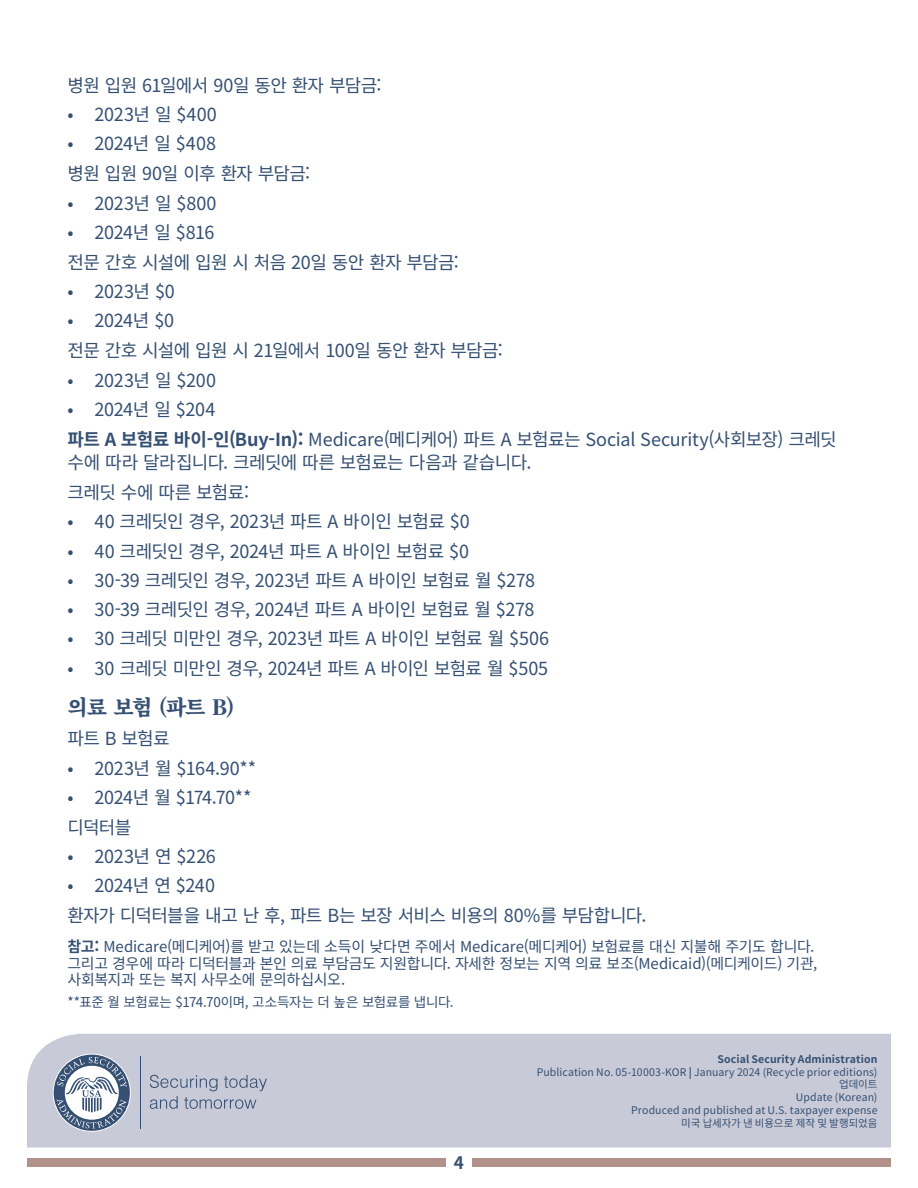
<style>
.page{position:relative;width:918px;height:1188px;background:#fff}
.page>*{position:absolute;margin:0;border:0;box-sizing:border-box;transform-origin:0 0}
.t1{font:900 21px "Noto Serif CJ Kkr";color:#355073}
.t2{font:18px/23.2px "Noto Sans CJ Kkr";letter-spacing:-.025em;color:#355073}
.t3{font:18px "Noto Sans CJ Kkr";color:#355073}
.t4{font:18px "Noto Sans CJ Kkr";letter-spacing:-.005em;color:#355073}
.t5{font:700 17.25px "Noto Sans CJ Ktc";color:#355073}
.t6{font:15px/16.5px "Noto Sans CJ Kkr";letter-spacing:-.02em;color:#355073}
.t7{font:13.5px "Noto Sans CJ Kkr";letter-spacing:-.025em;color:#355073}
.t8{font:10.5px "Noto Sans CJ Kkr";letter-spacing:.01em;color:#355073}
.t9{font:700 10.5px "Noto Sans CJ Kkr";letter-spacing:.01em;color:#355073}
.t10{font:10.5px "Noto Sans CJ Kkr";letter-spacing:-.01em;color:#355073}
.s1{font-weight:700}
</style>
<div class="page">
<div style="left:27px;top:1159px;width:419px;height:8px;background:#b19189"></div>
<div style="left:472px;top:1159px;width:419px;height:8px;background:#b19189"></div>
<div style="left:27px;top:1034px;width:864px;height:113px;background:#c8cad7"></div>
<svg style="left:150px;top:1075px;width:117px;height:34px;background:#b1b6c7"></svg>
<hr style="left:140px;top:1056px;width:1px;height:73px;background:#355073">
<svg style="left:53px;top:1054px;width:78px;height:78px"></svg>
<svg style="left:54px;top:1055px;width:76px;height:76px"></svg>
<svg style="left:57px;top:1057px;width:70px;height:71px"></svg>
<p class="t2" style="left:68px;top:74px;width:315px">병원 입원 61일에서 90일 동안 환자 부담금:</p>
<p class="t3" style="left:68px;top:104px;width:151px">• 2023년 일 $400</p>
<p class="t2" style="left:68px;top:133px;width:150px">• 2024년 일 $408</p>
<p class="t2" style="left:68px;top:163px;width:244px">병원 입원 90일 이후 환자 부담금:</p>
<p class="t4" style="left:68px;top:193px;width:151px">• 2023년 일 $800</p>
<p class="t2" style="left:68px;top:221px;width:149px">• 2024년 일 $816</p>
<p class="t2" style="left:68px;top:251px;width:393px">전문 간호 시설에 입원 시 처음 20일 동안 환자 부담금:</p>
<p class="t2" style="left:68px;top:280px;width:109px">• 2023년 $0</p>
<p class="t2" style="left:68px;top:310px;width:108px">• 2024년 $0</p>
<p class="t2" style="left:68px;top:340px;width:437px">전문 간호 시설에 입원 시 21일에서 100일 동안 환자 부담금:</p>
<p class="t2" style="left:68px;top:369px;width:150px">• 2023년 일 $200</p>
<p class="t2" style="left:68px;top:398px;width:150px">• 2024년 일 $204</p>
<p class="t2" style="left:68px;top:428px;width:771px"><span class="s1">파트 A 보험료 바이-인(Buy-In):</span> Medicare(메디케어) 파트 A 보험료는 Social Security(사회보장) 크레딧 수에 따라 달라집니다. 크레딧에 따른 보험료는 다음과 같습니다.</p>
<p class="t2" style="left:68px;top:481px;width:183px">크레딧 수에 따른 보험료:</p>
<p class="t2" style="left:68px;top:511px;width:404px">• 40 크레딧인 경우, 2023년 파트 A 바이인 보험료 $0</p>
<p class="t2" style="left:68px;top:540px;width:403px">• 40 크레딧인 경우, 2024년 파트 A 바이인 보험료 $0</p>
<p class="t2" style="left:68px;top:569px;width:469px">• 30-39 크레딧인 경우, 2023년 파트 A 바이인 보험료 월 $278</p>
<p class="t2" style="left:68px;top:598px;width:469px">• 30-39 크레딧인 경우, 2024년 파트 A 바이인 보험료 월 $278</p>
<p class="t2" style="left:68px;top:628px;width:483px">• 30 크레딧 미만인 경우, 2023년 파트 A 바이인 보험료 월 $506</p>
<p class="t2" style="left:68px;top:657px;width:482px">• 30 크레딧 미만인 경우, 2024년 파트 A 바이인 보험료 월 $505</p>
<h2 class="t1" style="left:68px;top:696px;width:169px">의료 보험 (파트 B)</h2>
<p class="t2" style="left:68px;top:727px;width:104px">파트 B 보험료</p>
<p class="t2" style="left:68px;top:757px;width:190px">• 2023년 월 $164.90**</p>
<p class="t2" style="left:68px;top:786px;width:8px">•</p>
<p class="t2" style="left:95px;top:786px;width:158px">2024년 월 $174.70**</p>
<p class="t2" style="left:68px;top:816px;width:65px">디덕터블</p>
<p class="t2" style="left:68px;top:845px;width:150px">• 2023년 연 $226</p>
<p class="t2" style="left:68px;top:874px;width:149px">• 2024년 연 $240</p>
<p class="t2" style="left:68px;top:904px;width:580px">환자가 디덕터블을 내고 난 후, 파트 B는 보장 서비스 비용의 80%를 부담합니다.</p>
<p class="t6" style="left:68px;top:939px;width:751px"><span class="s1">참고:</span> Medicare(메디케어)를 받고 있는데 소득이 낮다면 주에서 Medicare(메디케어) 보험료를 대신 지불해 주기도 합니다. 그리고 경우에 따라 디덕터블과 본인 의료 부담금도 지원합니다. 자세한 정보는 지역 의료 보조(Medicaid)(메디케이드) 기관, 사회복지과 또는 복지 사무소에 문의하십시오.</p>
<p class="t7" style="left:68px;top:994px;width:388px">* *표준 월 보험료는 $174.70이며, 고소득자는 더 높은 보험료를 냅니다.</p>
<p class="t5" style="left:454px;top:1153px;width:12px">4</p>
<p class="t9" style="left:718px;top:1053px;width:161px">Social Security Administration</p>
<p class="t8" style="left:537px;top:1066px;width:342px">Publication No. 05-10003-KOR <span class="s1">|</span> January 2024 (Recycle prior editions)</p>
<p class="t8" style="left:839px;top:1079px;width:40px">업데이트</p>
<p class="t8" style="left:796px;top:1091px;width:83px">Update (Korean)</p>
<p class="t8" style="left:631px;top:1104px;width:248px">Produced and published at U.S. taxpayer expense</p>
<p class="t10" style="left:681px;top:1117px;width:198px">미국 납세자가 낸 비용으로 제작 및 발행되었음</p>
</div>
